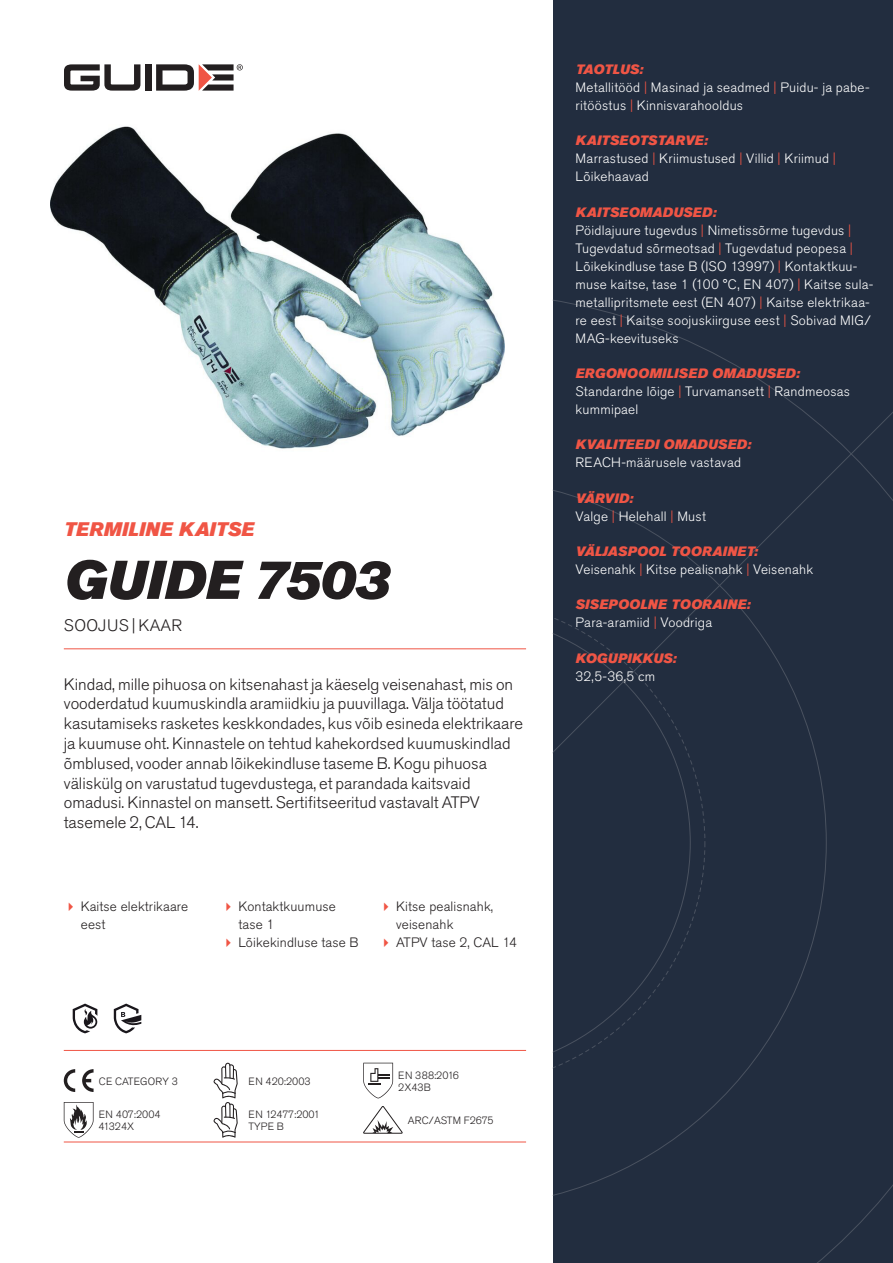
<style>
.page{position:relative;width:893px;height:1263px;background:#fff}
.page>*{position:absolute;margin:0;border:0;box-sizing:border-box;transform-origin:0 0}
.Rubrik{font:italic 54px "Akzidenz Grotesk Pro Super";color:#231f20}
.Överrubrik{font:italic 19.5px "Akzidenz Grotesk Pro Super";letter-spacing:.005em;color:#f05545}
.Ingress{font:300 16.5px/19.8px "Akzidenz Grotesk Pro";color:#231f20}
.Product_-_AltSegment{font:300 16.5px "Akzidenz Grotesk Pro";letter-spacing:.01em;color:#231f20}
.Produkt_-_Brödtext{font:300 13.5px/18px "Akzidenz Grotesk Pro";letter-spacing:.02em;color:#fff}
.Produkt_-_Namn{font:italic 13.5px "Akzidenz Grotesk Pro Super";letter-spacing:.015em;color:#f05545}
.t1{font:300 13.5px/18px "Akzidenz Grotesk Pro";letter-spacing:.01em;color:#231f20}
.Produkt_-_Namn-2{font:italic 13.5px "Akzidenz Grotesk Pro Super";letter-spacing:-.015em;color:#f05545}
.t2{font:300 10.5px "Akzidenz Grotesk Pro";color:#231f20}
.t3{font:300 10.5px "Akzidenz Grotesk Pro";letter-spacing:-.02em;color:#231f20}
.s1{color:#f05545}
</style>
<div class="page">
<div style="left:145px;top:64px;width:7px;height:27px;background:#231f20"></div>
<svg style="left:156px;top:64px;width:87px;height:27px"></svg>
<svg style="left:64px;top:64px;width:76px;height:27px"></svg>
<div style="left:553px;top:0;width:340px;height:1263px;background:#222d3f"></div>
<svg style="left:553px;top:300px;width:340px;height:963px"></svg>
<hr style="left:64px;top:1050px;width:462px;height:1px;background:#f05545">
<hr style="left:64px;top:1142px;width:462px;height:1px;background:#f05545">
<svg style="left:73px;top:1003px;width:24px;height:30px"></svg>
<svg style="left:114px;top:1003px;width:27px;height:30px"></svg>
<svg style="left:64px;top:1069px;width:11px;height:23px"></svg>
<svg style="left:82px;top:1069px;width:12px;height:23px"></svg>
<svg style="left:363px;top:1063px;width:30px;height:35px"></svg>
<svg style="left:64px;top:1102px;width:30px;height:36px"></svg>
<svg style="left:214px;top:1063px;width:24px;height:75px"></svg>
<svg style="left:363px;top:1106px;width:39px;height:27px"></svg>
<img style="left:51px;top:126px;width:453px;height:323px">
<hr style="left:64px;top:648px;width:462px;height:1px;background:#f05545">
<p class="Överrubrik" style="left:64px;top:517px;width:192px">TERMILINE KAITSE</p>
<p class="Rubrik" style="left:64px;top:545px;width:327px">GUIDE 7503</p>
<p class="Product_-_AltSegment" style="left:64px;top:615px;width:120px">SOOJUS | KAAR</p>
<p class="Ingress" style="left:64px;top:674px;width:461px">Kindad, mille pihuosa on kitsenahast ja käeselg veisenahast, mis on vooderdatud kuumuskindla aramiidkiu ja puuvillaga. Välja töötatud kasutamiseks rasketes keskkondades, kus võib esineda elektrikaare ja kuumuse oht. Kinnastele on tehtud kahekordsed kuumuskindlad õmblused, vooder annab lõikekindluse taseme B. Kogu pihuosa väliskülg on varustatud tugevdustega, et parandada kaitsvaid omadusi. Kinnastel on mansett. Sertifitseeritud vastavalt ATPV tasemele 2, CAL 14.</p>
<p class="t1" style="left:81px;top:897px;width:109px">Kaitse elektrikaare eest</p>
<p class="t1" style="left:238px;top:897px;width:99px">Kontaktkuumuse tase 1</p>
<p class="t1" style="left:238px;top:933px;width:122px">Lõikekindluse tase B</p>
<p class="t1" style="left:396px;top:897px;width:99px">Kitse pealisnahk, veisenahk</p>
<p class="t1" style="left:396px;top:933px;width:122px">ATPV tase 2, CAL 14</p>
<p class="t2" style="left:99px;top:1074px;width:81px">CE CATEGORY 3</p>
<p class="t2" style="left:248px;top:1074px;width:64px">EN 420:2003</p>
<p class="t2" style="left:398px;top:1068px;width:62px">EN 388:2016</p>
<p class="t2" style="left:398px;top:1080px;width:34px">2X43B</p>
<p class="t2" style="left:99px;top:1107px;width:63px">EN 407:2004</p>
<p class="t2" style="left:99px;top:1119px;width:37px">41324X</p>
<p class="t3" style="left:248px;top:1107px;width:73px">EN 12477:2001</p>
<p class="t2" style="left:248px;top:1119px;width:37px">TYPE B</p>
<p class="t2" style="left:408px;top:1113px;width:87px">ARC/ASTM F2675</p>
<p class="Produkt_-_Namn-2" style="left:576px;top:60px;width:69px">TAOTLUS:</p>
<p class="Produkt_-_Brödtext" style="left:576px;top:78px;width:295px">Metallitööd <span class="s1">|</span> Masinad ja seadmed <span class="s1">|</span> Puidu- ja pabe&shy;ritööstus <span class="s1">|</span> Kinnisvarahooldus</p>
<p class="Produkt_-_Namn" style="left:576px;top:132px;width:134px">KAITSEOTSTARVE:</p>
<p class="Produkt_-_Brödtext" style="left:576px;top:150px;width:262px">Marrastused <span class="s1">|</span> Kriimustused <span class="s1">|</span> Villid <span class="s1">|</span> Kriimud <span class="s1">|<br></span>Lõikehaavad</p>
<p class="Produkt_-_Namn" style="left:576px;top:203px;width:142px">KAITSEOMADUSED:</p>
<p class="Produkt_-_Brödtext" style="left:576px;top:221px;width:299px">Pöidlajuure tugevdus <span class="s1">|</span> Nimetissõrme tugevdus <span class="s1">| </span>Tugevdatud sõrmeotsad <span class="s1">|</span> Tugevdatud peopesa <span class="s1">| </span>Lõikekindluse tase B (ISO 13997) <span class="s1">|</span> Kontaktkuu&shy;muse kaitse, tase 1 (100 °C, EN 407) <span class="s1">|</span> Kaitse sula&shy;metallipritsmete eest (EN 407) <span class="s1">|</span> Kaitse elektrikaa&shy;re eest <span class="s1">|</span> Kaitse soojuskiirguse eest <span class="s1">|</span> Sobivad MIG/ MAG-keevituseks</p>
<p class="Produkt_-_Namn" style="left:576px;top:364px;width:226px">ERGONOOMILISED OMADUSED:</p>
<p class="Produkt_-_Brödtext" style="left:576px;top:382px;width:276px">Standardne lõige <span class="s1">|</span> Turvamansett <span class="s1">|</span> Randmeosas kummipael</p>
<p class="Produkt_-_Namn" style="left:576px;top:436px;width:177px">KVALITEEDI OMADUSED:</p>
<p class="Produkt_-_Brödtext" style="left:576px;top:454px;width:167px">REACH-määrusele vastavad</p>
<p class="Produkt_-_Namn" style="left:576px;top:489px;width:59px">VÄRVID:</p>
<p class="Produkt_-_Brödtext" style="left:576px;top:507px;width:132px">Valge <span class="s1">|</span> Helehall <span class="s1">|</span> Must</p>
<p class="Produkt_-_Namn" style="left:576px;top:542px;width:184px">VÄLJASPOOL TOORAINET:</p>
<p class="Produkt_-_Brödtext" style="left:576px;top:560px;width:239px">Veisenahk <span class="s1">|</span> Kitse pealisnahk <span class="s1">|</span> Veisenahk</p>
<p class="Produkt_-_Namn" style="left:576px;top:596px;width:176px">SISEPOOLNE TOORAINE:</p>
<p class="Produkt_-_Brödtext" style="left:576px;top:614px;width:138px">Para-aramiid <span class="s1">|</span> Voodriga</p>
<p class="Produkt_-_Namn" style="left:576px;top:649px;width:102px">KOGUPIKKUS:</p>
<p class="Produkt_-_Brödtext" style="left:576px;top:667px;width:81px">32,5-36,5 cm</p>
</div>
